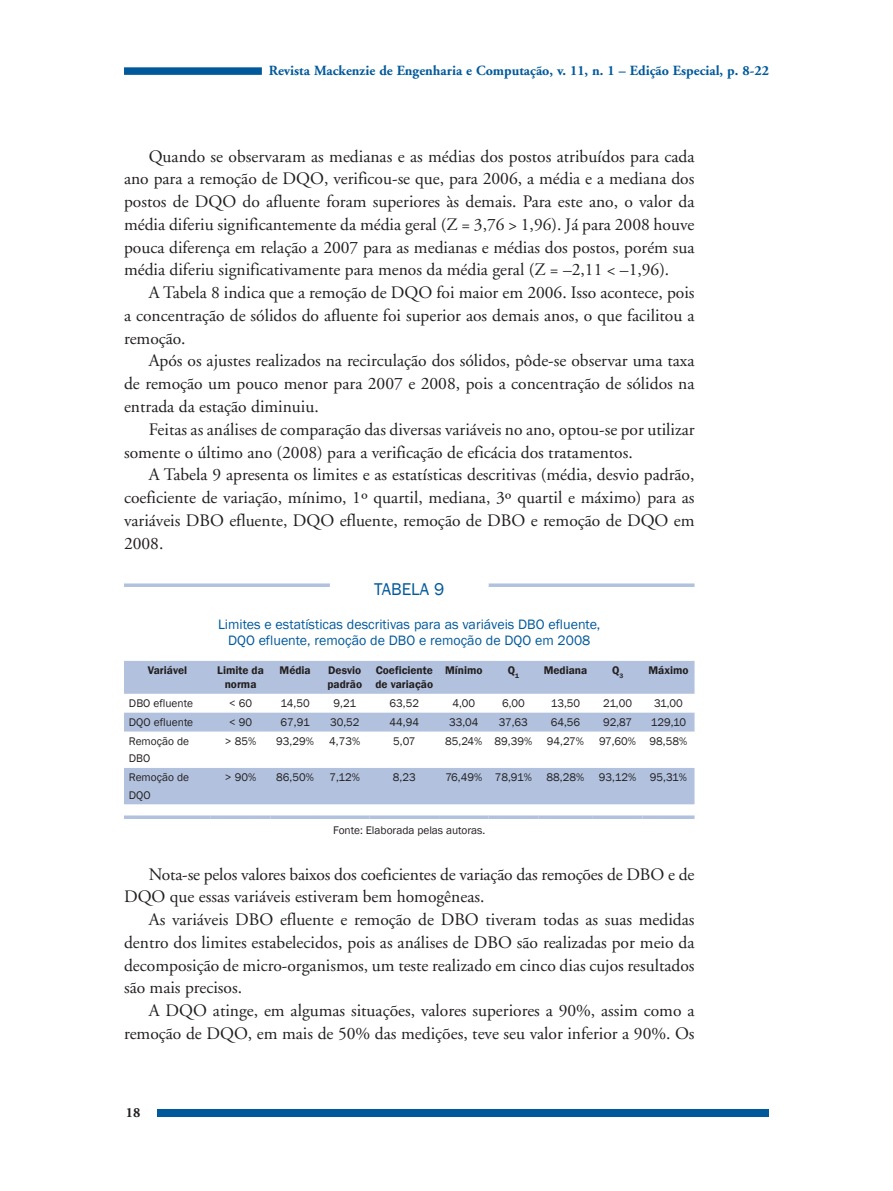
<style>
.page{position:relative;width:893px;height:1191px;background:#fff}
.page>*{position:absolute;margin:0;border:0;box-sizing:border-box;transform-origin:0 0}
.t1{font:17.5px/22.8px "Adobe Garamond";color:#231f20;text-align:justify}
.t2{font:17.5px "Franklin Gothic";color:#00599b}
.t3{font:14px/16.8px "Franklin Gothic";color:#00599b;text-align:center}
.t4{font:700 14px "Adobe Garamond";color:#00599b}
.t5{font:700 14px "Adobe Garamond";color:#231f20}
.t6{font:11.38px/17.5px "Franklin Gothic";color:#231f20}
.t7{font:600 11.38px/14px "Franklin Gothic";color:#231f20}
</style>
<div class="page">
<div style="left:124px;top:1109px;width:645px;height:7px;background:#00599b"></div>
<div style="left:124px;top:1104px;width:33px;height:27px;background:#fff"></div>
<div style="left:124px;top:67px;width:138px;height:8px;background:#00599b"></div>
<svg style="left:124px;top:583px;width:206px;height:4px"></svg>
<svg style="left:489px;top:583px;width:205px;height:4px"></svg>
<svg style="left:124px;top:661px;width:570px;height:143px;fill:#b2c2de"></svg>
<svg style="left:124px;top:815px;width:87px;height:4px"></svg>
<svg style="left:211px;top:815px;width:59px;height:4px"></svg>
<svg style="left:270px;top:815px;width:50px;height:4px"></svg>
<svg style="left:320px;top:815px;width:50px;height:4px"></svg>
<svg style="left:370px;top:815px;width:69px;height:4px"></svg>
<svg style="left:439px;top:815px;width:50px;height:4px"></svg>
<svg style="left:489px;top:815px;width:49px;height:4px"></svg>
<svg style="left:538px;top:815px;width:55px;height:4px"></svg>
<svg style="left:593px;top:815px;width:49px;height:4px"></svg>
<svg style="left:642px;top:815px;width:52px;height:4px"></svg>
<p class="t4" style="left:269px;top:63px;width:502px">Revista Mackenzie de Engenharia e Computação, v. 11, n. 1 – Edição Especial, p. 8-22</p>
<p class="t1" style="left:124px;top:145px;width:572px;text-indent:25px">Quando se observaram as medianas e as médias dos postos atribuídos para cada ano para a remoção de DQO, verificou-se que, para 2006, a média e a mediana dos postos de DQO do afluente foram superiores às demais. Para este ano, o valor da média diferiu significantemente da média geral (Z = 3,76 &gt; 1,96). Já para 2008 houve pouca diferença em relação a 2007 para as medianas e médias dos postos, porém sua média diferiu significativamente para menos da média geral (Z = –2,11 &lt; –1,96).</p>
<p class="t1" style="left:124px;top:282px;width:572px;text-indent:25px">A Tabela 8 indica que a remoção de DQO foi maior em 2006. Isso acontece, pois a concentração de sólidos do afluente foi superior aos demais anos, o que facilitou a remoção.</p>
<p class="t1" style="left:124px;top:350px;width:572px;text-indent:25px">Após os ajustes realizados na recirculação dos sólidos, pôde-se observar uma taxa de remoção um pouco menor para 2007 e 2008, pois a concentração de sólidos na entrada da estação diminuiu.</p>
<p class="t1" style="left:124px;top:418px;width:572px;text-indent:25px">Feitas as análises de comparação das diversas variáveis no ano, optou-se por utilizar somente o último ano (2008) para a verificação de eficácia dos tratamentos.</p>
<p class="t1" style="left:124px;top:464px;width:572px;text-indent:25px">A Tabela 9 apresenta os limites e as estatísticas descritivas (média, desvio padrão, coeficiente de variação, mínimo, 1º quartil, mediana, 3º quartil e máximo) para as variáveis DBO efluente, DQO efluente, remoção de DBO e remoção de DQO em 2008.</p>
<p class="t2" style="left:374px;top:578px;width:71px">TABELA 9</p>
<p class="t3" style="left:218px;top:616px;width:384px">Limites e estatísticas descritivas para as variáveis DBO efluente,<br>DQO efluente, remoção de DBO e remoção de DQO em 2008</p>
<p class="t7" style="left:148px;top:663px;width:41px">Variável</p>
<p class="t7" style="left:217px;top:663px;width:48px;text-align:center">Limite da norma</p>
<p class="t7" style="left:280px;top:663px;width:33px">Média</p>
<p class="t7" style="left:327px;top:663px;width:36px">Desvio padrão</p>
<p class="t7" style="left:375px;top:663px;width:59px">Coeficiente de variação</p>
<p class="t7" style="left:445px;top:663px;width:39px">Mínimo</p>
<p class="t7" style="left:508px;top:663px;width:13px">Q<sub>1</sub></p>
<p class="t7" style="left:544px;top:663px;width:45px">Mediana</p>
<p class="t7" style="left:612px;top:663px;width:13px">Q<sub>3</sub></p>
<p class="t7" style="left:648px;top:663px;width:42px">Máximo</p>
<p class="t6" style="left:129px;top:695px;width:65px">DBO efluente</p>
<p class="t6" style="left:229px;top:695px;width:25px">&lt; 60</p>
<p class="t6" style="left:281px;top:695px;width:31px">14,50</p>
<p class="t6" style="left:334px;top:695px;width:24px">9,21</p>
<p class="t6" style="left:390px;top:695px;width:31px">63,52</p>
<p class="t6" style="left:452px;top:695px;width:24px">4,00</p>
<p class="t6" style="left:502px;top:695px;width:24px">6,00</p>
<p class="t6" style="left:551px;top:695px;width:31px">13,50</p>
<p class="t6" style="left:603px;top:695px;width:31px">21,00</p>
<p class="t6" style="left:654px;top:695px;width:30px">31,00</p>
<p class="t6" style="left:129px;top:714px;width:66px">DQO efluente</p>
<p class="t6" style="left:229px;top:714px;width:25px">&lt; 90</p>
<p class="t6" style="left:281px;top:714px;width:31px">67,91</p>
<p class="t6" style="left:330px;top:714px;width:31px">30,52</p>
<p class="t6" style="left:389px;top:714px;width:31px">44,94</p>
<p class="t6" style="left:449px;top:714px;width:31px">33,04</p>
<p class="t6" style="left:499px;top:714px;width:30px">37,63</p>
<p class="t6" style="left:551px;top:714px;width:31px">64,56</p>
<p class="t6" style="left:603px;top:714px;width:31px">92,87</p>
<p class="t6" style="left:651px;top:714px;width:37px">129,10</p>
<p class="t6" style="left:129px;top:732px;width:62px">Remoção de<br>DBO</p>
<p class="t6" style="left:225px;top:732px;width:33px">&gt; 85%</p>
<p class="t6" style="left:276px;top:732px;width:39px">93,29%</p>
<p class="t6" style="left:329px;top:732px;width:33px">4,73%</p>
<p class="t6" style="left:393px;top:732px;width:24px">5,07</p>
<p class="t6" style="left:445px;top:732px;width:89px">85,24% 89,39%</p>
<p class="t6" style="left:547px;top:732px;width:39px">94,27%</p>
<p class="t6" style="left:599px;top:732px;width:90px">97,60% 98,58%</p>
<p class="t6" style="left:129px;top:769px;width:62px">Remoção de<br>DQO</p>
<p class="t6" style="left:225px;top:769px;width:33px">&gt; 90%</p>
<p class="t6" style="left:276px;top:769px;width:39px">86,50%</p>
<p class="t6" style="left:329px;top:769px;width:32px">7,12%</p>
<p class="t6" style="left:393px;top:769px;width:24px">8,23</p>
<p class="t6" style="left:445px;top:769px;width:88px">76,49% 78,91%</p>
<p class="t6" style="left:547px;top:769px;width:39px">88,28%</p>
<p class="t6" style="left:599px;top:769px;width:90px">93,12% 95,31%</p>
<p class="t6" style="left:333px;top:822px;width:154px">Fonte: Elaborada pelas autoras.</p>
<p class="t1" style="left:124px;top:863px;width:572px;text-indent:25px">Nota-se pelos valores baixos dos coeficientes de variação das remoções de DBO e de<br>DQO que essas variáveis estiveram bem homogêneas.</p>
<p class="t1" style="left:124px;top:908px;width:572px;text-indent:25px">As variáveis DBO efluente e remoção de DBO tiveram todas as suas medidas dentro dos limites estabelecidos, pois as análises de DBO são realizadas por meio da decomposição de micro-organismos, um teste realizado em cinco dias cujos resultados são mais precisos.</p>
<p class="t1" style="left:124px;top:999px;width:572px;text-align:right">A DQO atinge, em algumas situações, valores superiores a 90%, assim como a remoção de DQO, em mais de 50% das medições, teve seu valor inferior a 90%. Os</p>
<p class="t5" style="left:126px;top:1104px;width:16px">18</p>
</div>
